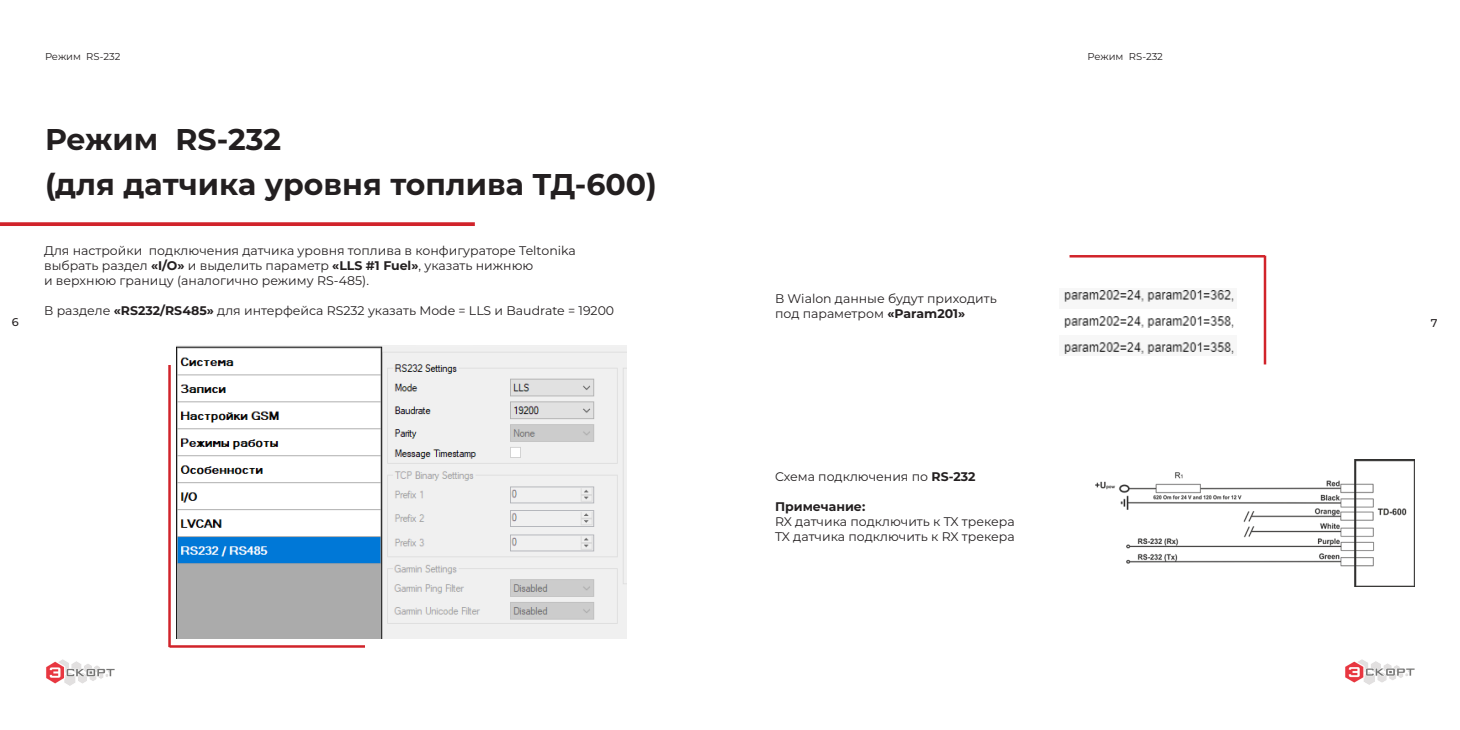
<style>
.page{position:relative;width:1460px;height:730px;background:#fff}
.page>*{position:absolute;margin:0;border:0;box-sizing:border-box;transform-origin:0 0}
.заголовки{font:700 30px "Montserrat";color:#231f20}
.основной_текст{font:12.5px "Montserrat";color:#231f20}
.основной_текст-2{font:700 12.5px "Montserrat";color:#231f20}
.t1{font:500 11.25px "Montserrat";color:#231f20}
.маленькие_слова{font:10px "Montserrat";color:#231f20}
.s1{font-weight:700}
</style>
<div class="page">
<img style="left:46px;top:660px;width:69px;height:25px">
<img style="left:1345px;top:659px;width:70px;height:26px">
<svg style="left:0;top:222px;width:475px;height:4px;background:#d33137"></svg>
<hr style="left:1069px;top:255px;width:196px;height:3px;background:#d1232a">
<hr style="left:1264px;top:256px;width:2px;height:108px;background:#d1232a">
<hr style="left:170px;top:645px;width:195px;height:3px;background:#d1232a">
<hr style="left:168px;top:365px;width:3px;height:282px;background:#d1232a">
<img style="left:176px;top:345px;width:451px;height:294px">
<img style="left:1064px;top:290px;width:170px;height:64px">
<img style="left:1095px;top:460px;width:320px;height:126px">
<p class="маленькие_слова" style="left:45px;top:50px;width:77px">Режим RS-232</p>
<p class="маленькие_слова" style="left:1087px;top:50px;width:77px">Режим RS-232</p>
<p class="заголовки" style="left:45px;top:118px;width:238px">Режим RS-232</p>
<p class="заголовки" style="left:45px;top:163px;width:613px">(для датчика уровня топлива ТД-600)</p>
<p class="основной_текст" style="left:44px;top:242px;width:533px">Для настройки подключения датчика уровня топлива в конфигураторе Teltonika</p>
<p class="основной_текст" style="left:44px;top:257px;width:491px">выбрать раздел <span class="s1">«I/O»</span> и выделить параметр <span class="s1">«LLS #1 Fuel»</span>, указать нижнюю</p>
<p class="основной_текст" style="left:44px;top:272px;width:326px">и верхнюю границу (аналогично режиму RS-485).</p>
<p class="основной_текст" style="left:44px;top:302px;width:572px">В разделе <span class="s1">«RS232/RS485»</span> для интерфейса RS232 указать Mode = LLS и Baudrate = 19200</p>
<p class="основной_текст" style="left:775px;top:290px;width:223px">В Wialon данные будут приходить</p>
<p class="основной_текст" style="left:775px;top:305px;width:192px">под параметром <span class="s1">«Param201»</span></p>
<p class="t1" style="left:12px;top:314px;width:8px">6</p>
<p class="t1" style="left:1431px;top:315px;width:8px">7</p>
<p class="основной_текст" style="left:775px;top:468px;width:202px">Cхема подключения по <span class="s1">RS-232</span></p>
<p class="основной_текст-2" style="left:775px;top:497px;width:92px">Примечание:</p>
<p class="основной_текст" style="left:775px;top:513px;width:241px">RX датчика подключить к TX трекера</p>
<p class="основной_текст" style="left:775px;top:528px;width:241px">TX датчика подключить к RX трекера</p>
</div>
